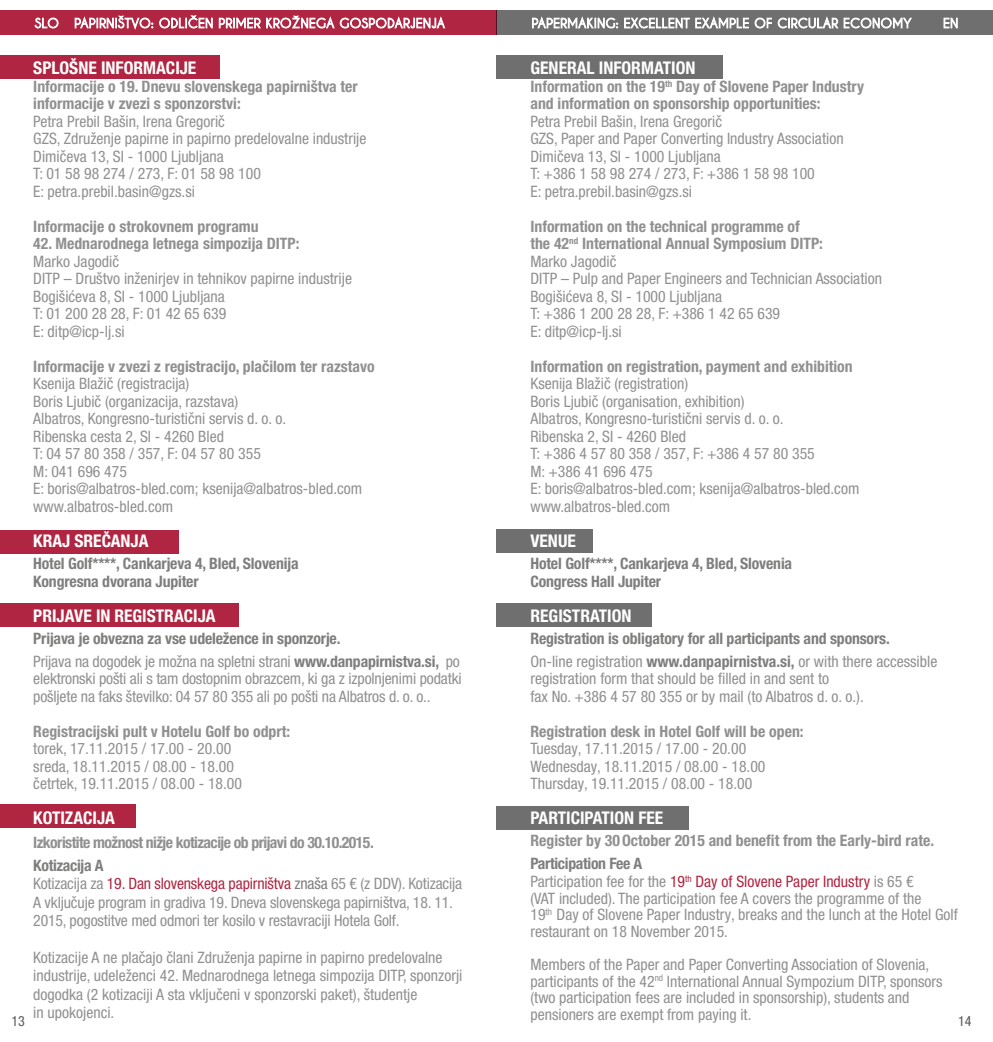
<style>
.page{position:relative;width:993px;height:1042px;background:#fff}
.page>*{position:absolute;margin:0;border:0;box-sizing:border-box;transform-origin:0 0}
.t1{font:700 condensed 17.5px "Helvetica Neue LT Pro";color:#fff}
.t2{font:condensed 15.75px/17.5px "Helvetica Neue LT Pro";color:#909090}
.t3{font:700 condensed 15.75px/17.5px "Helvetica Neue LT Pro";color:#909090}
.t4{font:700 condensed 15.75px/17.5px "Helvetica Neue LT Pro";letter-spacing:-.01em;color:#7e7e7d}
.t5{font:700 condensed 15.75px "Helvetica Neue LT Pro";letter-spacing:-.035em;color:#909090}
.t6{font:condensed 14px "Helvetica Neue LT Pro";color:#575756}
.s1{font-weight:400;color:#909090}
.s2{font-weight:700;color:#7e7e7d}
.s3{color:#b02541}
.s4{color:#7e7e7d}
.s5{font-weight:700}
</style>
<div class="page">
<div style="left:0;top:10px;width:496px;height:25px;background:#b02541"></div>
<div style="left:496px;top:10px;width:496px;height:25px;background:#706f6f"></div>
<svg style="left:35px;top:18px;width:23px;height:10px"></svg>
<svg style="left:75px;top:15px;width:370px;height:15px"></svg>
<svg style="left:532px;top:16px;width:379px;height:13px"></svg>
<svg style="left:943px;top:18px;width:14px;height:10px"></svg>
<div style="left:0;top:55px;width:219px;height:24px;background:#b02541"></div>
<div style="left:0;top:603px;width:239px;height:24px;background:#b02541"></div>
<div style="left:0;top:530px;width:178px;height:23px;background:#b02541"></div>
<div style="left:0;top:804px;width:135px;height:24px;background:#b02541"></div>
<div style="left:496px;top:55px;width:226px;height:24px;background:#706f6f"></div>
<div style="left:496px;top:529px;width:97px;height:24px;background:#706f6f"></div>
<div style="left:496px;top:603px;width:156px;height:24px;background:#706f6f"></div>
<div style="left:496px;top:806px;width:193px;height:24px;background:#706f6f"></div>
<p class="t1" style="left:33px;top:58px;width:164px">SPLOŠNE INFORMACIJE</p>
<p class="t3" style="left:33px;top:78px;width:326px">Informacije o 19. Dnevu slovenskega papirništva ter informacije v zvezi s sponzorstvi:</p>
<p class="t2" style="left:33px;top:112px;width:334px">Petra Prebil Bašin, Irena Gregorič<br>GZS, Združenje papirne in papirno predelovalne industrije Dimičeva 13, SI - 1000 Ljubljana<br>T: 01 58 98 274 / 273, F: 01 58 98 100<br>E: petra.prebil.basin@gzs.si</p>
<p class="t3" style="left:33px;top:218px;width:227px">Informacije o strokovnem programu</p>
<p class="t3" style="left:33px;top:235px;width:267px">42. Mednarodnega letnega simpozija DITP:</p>
<p class="t2" style="left:33px;top:252px;width:320px">Marko Jagodič<br>DITP – Društvo inženirjev in tehnikov papirne industrije<br>Bogišićeva 8, SI - 1000 Ljubljana<br>T: 01 200 28 28, F: 01 42 65 639<br>E: ditp@icp-lj.si</p>
<p class="t3" style="left:33px;top:358px;width:343px">Informacije v zvezi z registracijo, plačilom ter razstavo</p>
<p class="t2" style="left:33px;top:375px;width:330px">Ksenija Blažič (registracija)<br>Boris Ljubič (organizacija, razstava)<br>Albatros, Kongresno-turistični servis d. o. o.<br>Ribenska cesta 2, SI - 4260 Bled<br>T: 04 57 80 358 / 357, F: 04 57 80 355<br>M: 041 696 475<br>E: boris@albatros-bled.com; ksenija@albatros-bled.com www.albatros-bled.com</p>
<p class="t1" style="left:33px;top:530px;width:117px">KRAJ SREČANJA</p>
<p class="t4" style="left:33px;top:555px;width:267px">Hotel Golf****, Cankarjeva 4, Bled, Slovenija<br>Kongresna dvorana Jupiter</p>
<p class="t1" style="left:33px;top:605px;width:184px">PRIJAVE IN REGISTRACIJA</p>
<p class="t4" style="left:33px;top:628px;width:428px;line-height:22.4px">Prijava je obvezna za vse udeležence in sponzorje.<br><span class="s1">Prijava na dogodek je možna na spletni strani</span> www.danpapirnistva.si, <span class="s1">po</span></p>
<p class="t2" style="left:33px;top:670px;width:430px">elektronski pošti ali s tam dostopnim obrazcem, ki ga z izpolnjenimi podatki pošljete na faks številko: 04 57 80 355 ali po pošti na Albatros d. o. o..</p>
<p class="t3" style="left:33px;top:722px;width:258px">Registracijski pult v Hotelu Golf bo odprt:</p>
<p class="t2" style="left:33px;top:740px;width:210px">torek, 17.11.2015 / 17.00 - 20.00 sreda, 18.11.2015 / 08.00 - 18.00 četrtek, 19.11.2015 / 08.00 - 18.00</p>
<p class="t1" style="left:33px;top:807px;width:83px">KOTIZACIJA</p>
<p class="t5" style="left:33px;top:832px;width:342px">Izkoristite možnost nižje kotizacije ob prijavi do 30.10.2015.</p>
<p class="t2" style="left:33px;top:856px;width:430px;line-height:18.4px"><span class="s2">Kotizacija A<br></span>Kotizacija za <span class="s3">19. Dan slovenskega papirništva</span> <span class="s4">znaša</span> 65 € (z DDV). Kotizacija A vključuje program in gradiva 19. Dneva slovenskega papirništva, 18. 11.<br>2015, pogostitve med odmori ter kosilo v restavraciji Hotela Golf.</p>
<p class="t2" style="left:33px;top:948px;width:430px;line-height:18.4px">Kotizacije A ne plačajo člani Združenja papirne in papirno predelovalne industrije, udeleženci 42. Mednarodnega letnega simpozija DITP, sponzorji dogodka (2 kotizaciji A sta vključeni v sponzorski paket), študentje<br>in upokojenci.</p>
<p class="t1" style="left:530px;top:58px;width:166px">GENERAL INFORMATION</p>
<p class="t3" style="left:530px;top:78px;width:335px">Information on the 19<sup>th</sup> Day of Slovene Paper Industry and information on sponsorship opportunities:</p>
<p class="t2" style="left:530px;top:112px;width:314px">Petra Prebil Bašin, Irena Gregorič<br>GZS, Paper and Paper Converting Industry Association Dimičeva 13, SI - 1000 Ljubljana<br>T: +386 1 58 98 274 / 273, F: +386 1 58 98 100<br>E: petra.prebil.basin@gzs.si</p>
<p class="t2" style="left:530px;top:217px;width:353px"><span class="s5">Information on the technical programme of<br>the 42</span><sup>nd</sup> <span class="s5">International Annual Symposium DITP:<br></span>Marko Jagodič<br>DITP – Pulp and Paper Engineers and Technician Association Bogišićeva 8, SI - 1000 Ljubljana<br>T: +386 1 200 28 28, F: +386 1 42 65 639<br>E: ditp@icp-lj.si</p>
<p class="t3" style="left:530px;top:358px;width:324px">Information on registration, payment and exhibition</p>
<p class="t2" style="left:530px;top:375px;width:330px">Ksenija Blažič (registration)<br>Boris Ljubič (organisation, exhibition)<br>Albatros, Kongresno-turistični servis d. o. o.<br>Ribenska 2, SI - 4260 Bled<br>T: +386 4 57 80 358 / 357, F: +386 4 57 80 355<br>M: +386 41 696 475<br>E: boris@albatros-bled.com; ksenija@albatros-bled.com www.albatros-bled.com</p>
<p class="t1" style="left:530px;top:530px;width:47px">VENUE</p>
<p class="t4" style="left:530px;top:555px;width:263px">Hotel Golf****, Cankarjeva 4, Bled, Slovenia<br>Congress Hall Jupiter</p>
<p class="t1" style="left:530px;top:605px;width:103px">REGISTRATION</p>
<p class="t4" style="left:530px;top:628px;width:408px;line-height:22.4px">Registration is obligatory for all participants and sponsors.<br><span class="s1">On-line registration</span> www.danpapirnistva.si, <span class="s1">or with there accessible</span></p>
<p class="t2" style="left:530px;top:670px;width:335px">registration form that should be filled in and sent to<br>fax No. +386 4 57 80 355 or by mail (to Albatros d. o. o.).</p>
<p class="t3" style="left:530px;top:722px;width:274px">Registration desk in Hotel Golf will be open:</p>
<p class="t2" style="left:530px;top:740px;width:236px">Tuesday, 17.11.2015 / 17.00 - 20.00<br>Wednesday, 18.11.2015 / 08.00 - 18.00<br>Thursday, 19.11.2015 / 08.00 - 18.00</p>
<p class="t1" style="left:530px;top:808px;width:134px">PARTICIPATION FEE</p>
<p class="t3" style="left:530px;top:832px;width:405px">Register by 30 October 2015 and benefit from the Early-bird rate.</p>
<p class="t2" style="left:530px;top:853px;width:384px;line-height:18.4px"><span class="s2">Participation Fee A<br></span>Participation fee for the <span class="s3">19</span><sup>th</sup> <span class="s3">Day of Slovene Paper Industry</span> is 65 €</p>
<p class="t2" style="left:530px;top:889px;width:429px;line-height:16.6px">(VAT included). The participation fee A covers the programme of the<br>19<sup>th</sup> Day of Slovene Paper Industry, breaks and the lunch at the Hotel Golf restaurant on 18 November 2015.</p>
<p class="t2" style="left:530px;top:956px;width:413px;line-height:16.6px">Members of the Paper and Paper Converting Association of Slovenia, participants of the 42<sup>nd</sup> International Annual Sympozium DITP, sponsors (two participation fees are included in sponsorship), students and pensioners are exempt from paying it.</p>
<p class="t6" style="left:11px;top:1012px;width:15px">13</p>
<p class="t6" style="left:957px;top:1012px;width:15px">14</p>
</div>
